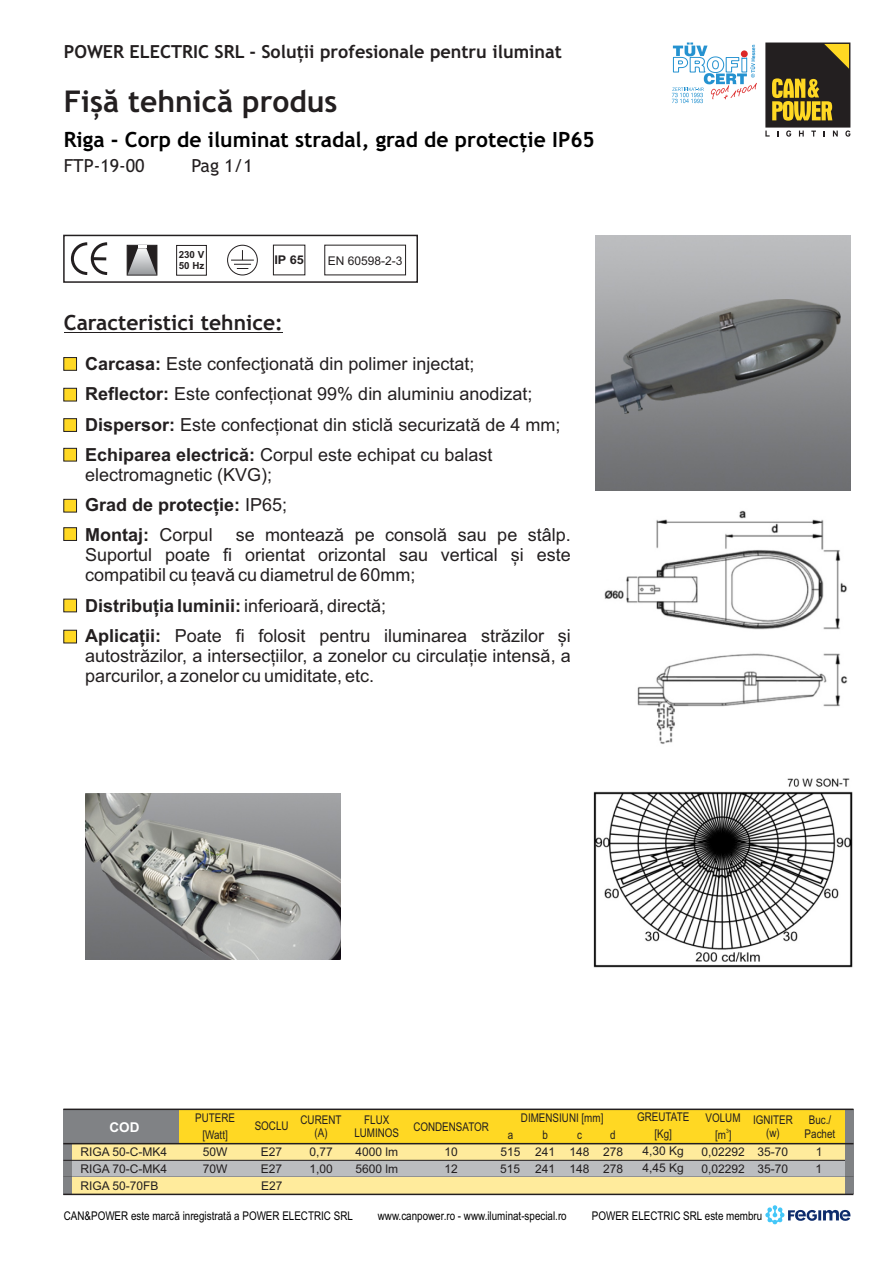
<style>
.page{position:relative;width:893px;height:1263px;background:#fff}
.page>*{position:absolute;margin:0;border:0;box-sizing:border-box;transform-origin:0 0}
.t1{font:700 30px "Trebuchet MS";color:#231f20}
.t2{font:700 21px "Trebuchet MS";color:#000}
.t3{font:700 21px "Trebuchet MS";color:#231f20}
.t4{font:18px/30.2px "Arial";color:#231f20}
.t5{font:700 18px "Trebuchet MS";color:#231f20}
.t6{font:18px "Trebuchet MS";color:#231f20}
.t7{font:700 13.5px "Arial";color:#fff}
.t8{font:12px/17px "Arial";color:#231f20}
.t9{font:12px "Arial Narrow";color:#000}
.t10{font:12px/13.6px "Arial Narrow";color:#231f20;text-align:center}
.t11{font:700 12px "Arial";color:#231f20;scale:1.06 1}
.t12{font:700 9.75px/10.9px "Arial";color:#231f20}
.t13{font:6px "Arial Narrow";color:#231f20}
.s1{font-weight:700}
</style>
<div class="page">
<svg style="left:765px;top:43px;width:85px;height:94px;background:#665b34"></svg>
<svg style="left:672px;top:43px;width:85px;height:60px"></svg>
<svg style="left:765px;top:1205px;width:85px;height:19px"></svg>
<div style="left:63px;top:1160px;width:9px;height:17px;background:#808285"></div>
<div style="left:63px;top:1143px;width:9px;height:17px;background:#808285"></div>
<div style="left:63px;top:1109px;width:116px;height:34px;background:#808285"></div>
<div style="left:179px;top:1110px;width:668px;height:33px;background:#ffd823"></div>
<div style="left:845px;top:1109px;width:8px;height:34px;background:#808285"></div>
<hr style="left:63px;top:1108px;width:790px;height:2px;background:#231f20">
<div style="left:72px;top:1143px;width:781px;height:17px;background:#ffeb9c"></div>
<div style="left:72px;top:1160px;width:777px;height:17px;background:#bbbdc0"></div>
<hr style="left:64px;top:332px;width:219px;height:1px;background:#231f20">
<svg style="left:63px;top:357px;width:14px;height:14px"></svg>
<svg style="left:63px;top:388px;width:14px;height:13px"></svg>
<svg style="left:63px;top:418px;width:14px;height:14px"></svg>
<svg style="left:63px;top:448px;width:14px;height:13px"></svg>
<svg style="left:63px;top:499px;width:14px;height:13px"></svg>
<svg style="left:63px;top:527px;width:14px;height:14px"></svg>
<div style="left:63px;top:235px;width:355px;height:48px;border:1px solid #231f20"></div>
<svg style="left:70px;top:242px;width:38px;height:33px"></svg>
<hr style="left:92px;top:257px;width:14px;height:3px;background:#231f20">
<div style="left:176px;top:245px;width:31px;height:31px;border:1px solid #231f20"></div>
<div style="left:227px;top:245px;width:31px;height:30px;border:1px solid #231f20;border-radius:50%"></div>
<svg style="left:231px;top:250px;width:23px;height:19px"></svg>
<svg style="left:126px;top:245px;width:32px;height:31px"></svg>
<hr style="left:63px;top:1160px;width:791px;height:1px;background:#231f20">
<img style="left:593px;top:778px;width:260px;height:190px">
<img style="left:85px;top:793px;width:255px;height:166px">
<div style="left:845px;top:1160px;width:8px;height:17px;background:#808285"></div>
<svg style="left:63px;top:599px;width:14px;height:13px"></svg>
<svg style="left:63px;top:630px;width:14px;height:13px"></svg>
<img style="left:595px;top:235px;width:255px;height:256px">
<img style="left:595px;top:300px;width:245px;height:113px">
<div style="left:845px;top:1144px;width:8px;height:16px;background:#808285"></div>
<hr style="left:63px;top:1143px;width:790px;height:1px;background:#231f20">
<div style="left:63px;top:1177px;width:9px;height:17px;background:#808285"></div>
<div style="left:72px;top:1177px;width:781px;height:17px;background:#ffeb9c"></div>
<div style="left:845px;top:1177px;width:8px;height:17px;background:#808285"></div>
<hr style="left:63px;top:1193px;width:790px;height:2px;background:#231f20">
<img style="left:604px;top:510px;width:244px;height:234px">
<p class="t5" style="left:64px;top:45px;width:500px">POWER ELECTRIC SRL - Soluții profesionale pentru iluminat</p>
<h1 class="t1" style="left:64px;top:90px;width:275px">Fișă tehnică produs</h1>
<p class="t2" style="left:64px;top:132px;width:533px">Riga - Corp de iluminat stradal, grad de protecție IP65</p>
<p class="t6" style="left:64px;top:158px;width:82px">FTP-19-00</p>
<p class="t6" style="left:191px;top:158px;width:63px">Pag 1/1</p>
<p class="t12" style="left:179px;top:250px;width:27px">230 V<br>50 Hz</p>
<p class="t11" style="left:274px;top:255px;width:29px">IP 65</p>
<p class="t8" style="left:328px;top:253px;width:76px">EN 60598-2-3</p>
<p class="t3" style="left:64px;top:314px;width:220px">Caracteristici tehnice:</p>
<p class="t4" style="left:85px;top:351px;width:477px"><span class="s1">Carcasa:</span> Este confecţionată din polimer injectat; <span class="s1">Reflector:</span> Este confecționat 99% din aluminiu anodizat; <span class="s1">Dispersor:</span> Este confecționat din sticlă securizată de 4 mm; <span class="s1">Echiparea electrică:</span> Corpul este echipat cu balast</p>
<p class="t4" style="left:85px;top:461px;width:204px">electromagnetic (KVG);<br><span class="s1">Grad de protecție:</span> IP65;<br><span class="s1">Montaj:</span> Corpul</p>
<p class="t4" style="left:85px;top:526px;width:487px;line-height:20.1px;text-align:justify;text-indent:151px">se montează pe consolă sau pe stâlp.<br>Suportul poate fi orientat orizontal sau vertical și este compatibil cu țeavă cu diametrul de 60mm;</p>
<p class="t4" style="left:85px;top:592px;width:487px"><span class="s1">Distribuția luminii:</span> inferioară, directă;<br><span class="s1">Aplicații:</span> Poate fi folosit pentru iluminarea străzilor și</p>
<p class="t4" style="left:85px;top:647px;width:487px;line-height:20.1px">autostrăzilor, a intersecțiilor, a zonelor cu circulație intensă, a parcurilor, a zonelor cu umiditate, etc.</p>
<p class="t7" style="left:110px;top:1122px;width:31px">COD</p>
<p class="t10" style="left:637px;top:1110px;width:54px;line-height:17px">GREUTATE [Kg]</p>
<p class="t10" style="left:753px;top:1114px;width:41px">IGNITER (w)</p>
<p class="t10" style="left:705px;top:1112px;width:36px">VOLUM</p>
<p class="t13" style="left:726px;top:1128px;width:4px">3</p>
<p class="t10" style="left:715px;top:1129px;width:18px">[m ]</p>
<p class="t8" style="left:701px;top:1144px;width:45px">0,02292<br>0,02292</p>
<p class="t10" style="left:521px;top:1112px;width:84px">DIMENSIUNI [mm]</p>
<p class="t10" style="left:195px;top:1112px;width:41px">PUTERE</p>
<p class="t10" style="left:301px;top:1114px;width:42px">CURENT (A)</p>
<p class="t8" style="left:309px;top:1161px;width:25px">1,00</p>
<p class="t8" style="left:643px;top:1161px;width:43px">4,45 Kg</p>
<p class="t10" style="left:364px;top:1114px;width:27px">FLUX</p>
<p class="t10" style="left:255px;top:1120px;width:35px">SOCLU</p>
<p class="t8" style="left:261px;top:1144px;width:23px">E27<br>E27</p>
<p class="t10" style="left:413px;top:1120px;width:77px">CONDENSATOR</p>
<p class="t8" style="left:444px;top:1144px;width:15px">10<br>12</p>
<p class="t10" style="left:202px;top:1129px;width:27px">[Watt]</p>
<p class="t10" style="left:354px;top:1127px;width:46px">LUMINOS</p>
<p class="t10" style="left:508px;top:1129px;width:7px">a</p>
<p class="t10" style="left:542px;top:1129px;width:7px">b</p>
<p class="t10" style="left:577px;top:1129px;width:6px">c</p>
<p class="t10" style="left:610px;top:1129px;width:7px">d</p>
<p class="t8" style="left:603px;top:1144px;width:22px">278<br>278</p>
<p class="t8" style="left:80px;top:1144px;width:88px">RIGA 50-C-MK4</p>
<p class="t8" style="left:203px;top:1144px;width:26px">50W</p>
<p class="t8" style="left:355px;top:1144px;width:44px">4000 lm</p>
<p class="t8" style="left:500px;top:1144px;width:91px">515 241 148</p>
<p class="t8" style="left:643px;top:1144px;width:43px">4,30 Kg</p>
<p class="t8" style="left:203px;top:1161px;width:26px">70W</p>
<p class="t8" style="left:309px;top:1144px;width:25px">0,77</p>
<p class="t8" style="left:758px;top:1144px;width:32px">35-70<br>35-70</p>
<p class="t8" style="left:80px;top:1161px;width:88px">RIGA 70-C-MK4</p>
<p class="t8" style="left:355px;top:1161px;width:44px">5600 lm</p>
<p class="t8" style="left:500px;top:1161px;width:91px">515 241 148</p>
<p class="t8" style="left:80px;top:1178px;width:80px">RIGA 50-70FB</p>
<p class="t8" style="left:261px;top:1178px;width:23px">E27</p>
<p class="t9" style="left:64px;top:1212px;width:291px">CAN&amp;POWER este marcă inregistrată a POWER ELECTRIC SRL</p>
<p class="t9" style="left:378px;top:1212px;width:190px">www.canpower.ro - www.iluminat-special.ro</p>
<p class="t9" style="left:592px;top:1212px;width:172px">POWER ELECTRIC SRL este membru</p>
<p class="t10" style="left:805px;top:1114px;width:32px">Buc./<br>Pachet</p>
<p class="t8" style="left:815px;top:1145px;width:9px">1<br>1</p>
</div>
